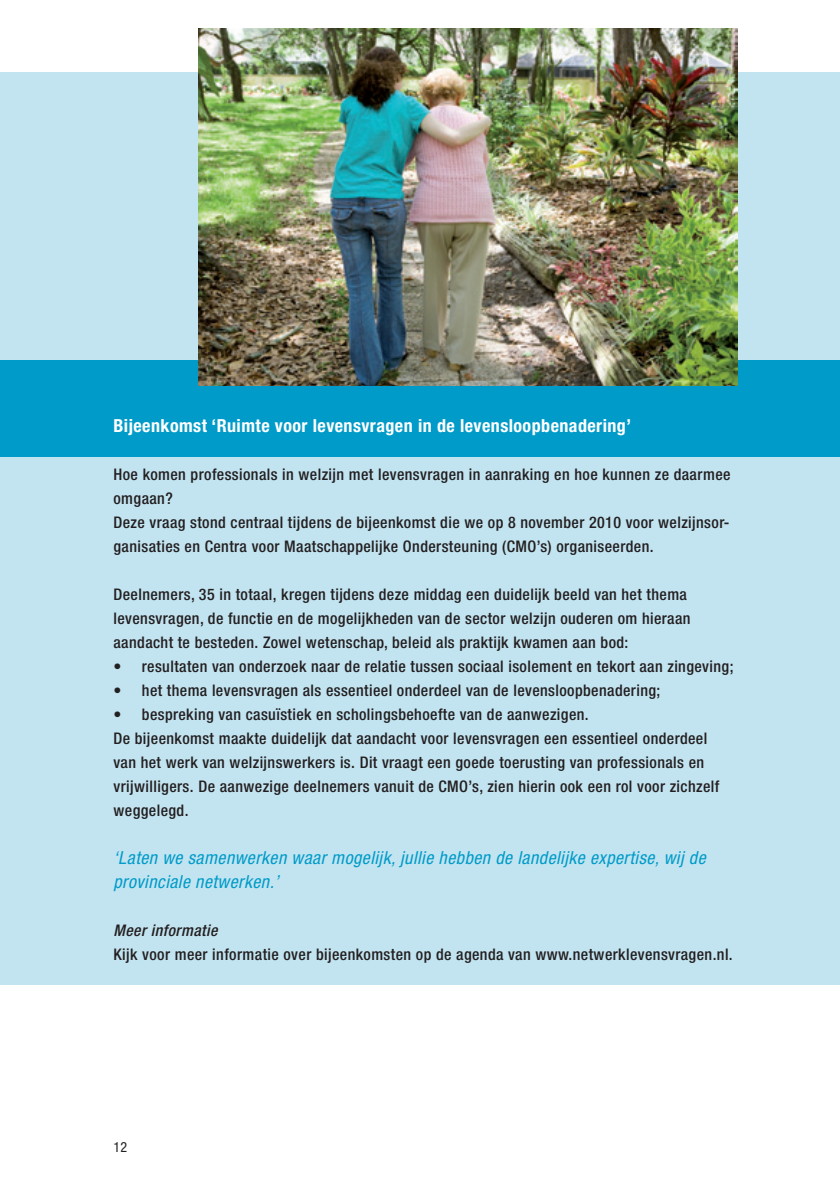
<style>
.page{position:relative;width:840px;height:1191px;background:#fff}
.page>*{position:absolute;margin:0;border:0;box-sizing:border-box;transform-origin:0 0}
.t1{font:italic condensed 18px/24px "Helvetica Neue LT Pro";letter-spacing:.025em;color:#009bc8}
.t2{font:700 condensed 18px "Helvetica Neue LT Pro";letter-spacing:.025em;color:#fff}
.t3{font:500 condensed 16px/24px "Helvetica Neue LT Pro";letter-spacing:.025em;color:#231f20}
.t4{font:italic 500 condensed 16px "Helvetica Neue LT Pro";letter-spacing:.025em;color:#231f20}
.t5{font:condensed 14px "Helvetica Neue LT Pro";color:#231f20}
</style>
<div class="page">
<div style="left:0;top:72px;width:839px;height:912px;background:#c2e4f1"></div>
<div style="left:0;top:360px;width:839px;height:96px;background:#009bc8"></div>
<img style="left:198px;top:28px;width:539px;height:357px">
<p class="t2" style="left:113px;top:415px;width:519px">Bijeenkomst ‘Ruimte voor levensvragen in de levensloopbenadering’</p>
<p class="t3" style="left:113px;top:462px;width:618px">Hoe komen professionals in welzijn met levensvragen in aanraking en hoe kunnen ze daarmee omgaan?<br>Deze vraag stond centraal tijdens de bijeenkomst die we op 8 november 2010 voor welzijnsor&shy;ganisaties en Centra voor Maatschappelijke Ondersteuning (CMO’s) organiseerden.</p>
<p class="t3" style="left:113px;top:582px;width:578px">Deelnemers, 35 in totaal, kregen tijdens deze middag een duidelijk beeld van het thema levensvragen, de functie en de mogelijkheden van de sector welzijn ouderen om hieraan aandacht te besteden. Zowel wetenschap, beleid als praktijk kwamen aan bod:</p>
<p class="t3" style="left:113px;top:654px;width:621px">• resultaten van onderzoek naar de relatie tussen sociaal isolement en tekort aan zingeving;</p>
<p class="t3" style="left:113px;top:678px;width:548px">• het thema levensvragen als essentieel onderdeel van de levensloopbenadering;</p>
<p class="t3" style="left:113px;top:702px;width:607px">• bespreking van casuïstiek en scholingsbehoefte van de aanwezigen.<br>De bijeenkomst maakte duidelijk dat aandacht voor levensvragen een essentieel onderdeel van het werk van welzijnswerkers is. Dit vraagt een goede toerusting van professionals en vrijwilligers. De aanwezige deelnemers vanuit de CMO’s, zien hierin ook een rol voor zichzelf weggelegd.</p>
<p class="t1" style="left:113px;top:845px;width:593px">‘Laten we samenwerken waar mogelijk, jullie hebben de landelijke expertise, wij de provinciale netwerken.’</p>
<p class="t4" style="left:113px;top:921px;width:105px">Meer informatie</p>
<p class="t3" style="left:113px;top:942px;width:620px">Kijk voor meer informatie over bijeenkomsten op de agenda van www.netwerklevensvragen.nl.</p>
<p class="t5" style="left:113px;top:1139px;width:15px">12</p>
</div>
